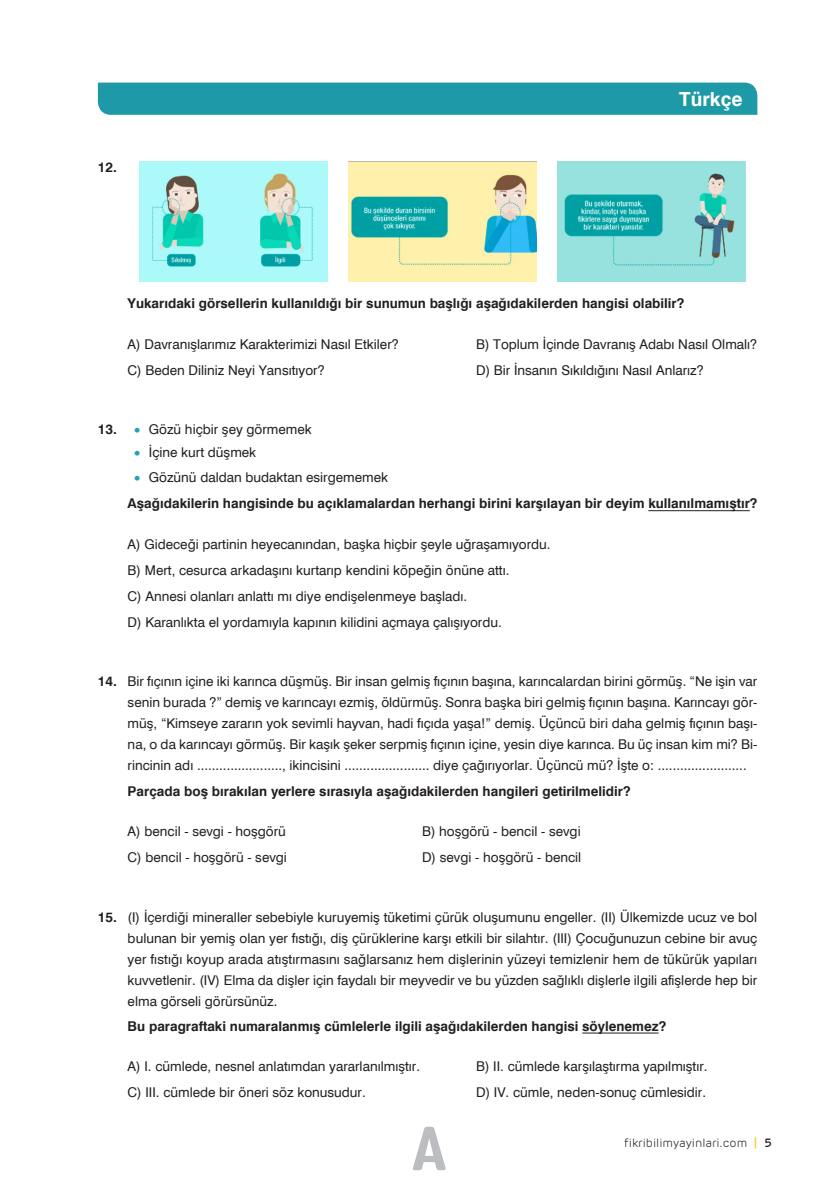
<style>
.page{position:relative;width:834px;height:1195px;background:#fff}
.page>*{position:absolute;margin:0;border:0;box-sizing:border-box;transform-origin:0 0}
.t1{font:60px "Grota Sans Rounded Regular 3";color:#bcbdc0}
.t2{font:700 19.5px "Swiss 721 BT";color:#fff}
.TS__PLAIN___TUR{font:13.5px/21px "Swiss 721 BT";color:#231f20;text-align:justify}
.TC__ABCDE___TUR{font:13.5px "Swiss 721 BT";color:#231f20}
.TS__BOLD___TUR{font:700 13.5px "Swiss 721 BT";color:#231f20}
.TS__ONCUL___TUR{font:13.5px "Swiss 721 BT";color:#231f20}
.t3{font:300 12px "Rubrik";color:#231f20}
.s1{font-weight:700}
.s2{font-family:"FSEMBOLLER";color:#22a0b6}
.s3{font-weight:500;color:#fec62a}
.s4{font-weight:500}
</style>
<div class="page">
<div style="left:98px;top:83px;width:659px;height:32px;background:#1e99a8"></div>
<img style="left:139px;top:162px;width:188px;height:120px">
<img style="left:348px;top:162px;width:188px;height:120px">
<img style="left:557px;top:162px;width:188px;height:120px">
<hr style="left:582px;top:1033px;width:76px;height:1px;background:#231f20">
<hr style="left:648px;top:510px;width:101px;height:1px;background:#231f20">
<p class="TS__BOLD___TUR" style="left:98px;top:159px;width:21px">12.</p>
<h2 class="t2" style="left:679px;top:87px;width:65px">Türkçe</h2>
<p class="TS__BOLD___TUR" style="left:128px;top:295px;width:558px">Yukarıdaki görsellerin kullanıldığı bir sunumun başlığı aşağıdakilerden hangisi olabilir?</p>
<p class="TC__ABCDE___TUR" style="left:128px;top:336px;width:273px">A) Davranışlarımız Karakterimizi Nasıl Etkiler?</p>
<p class="TC__ABCDE___TUR" style="left:476px;top:336px;width:283px">B) Toplum İçinde Davranış Adabı Nasıl Olmalı?</p>
<p class="TC__ABCDE___TUR" style="left:128px;top:362px;width:198px">C) Beden Diliniz Neyi Yansıtıyor?</p>
<p class="TC__ABCDE___TUR" style="left:476px;top:362px;width:229px">D) Bir İnsanın Sıkıldığını Nasıl Anlarız?</p>
<p class="TS__ONCUL___TUR" style="left:98px;top:421px;width:215px"><span class="s1">13.</span> <span class="s2">`</span> Gözü hiçbir şey görmemek</p>
<p class="TS__ONCUL___TUR" style="left:134px;top:444px;width:124px"><span class="s2">`</span> İçine kurt düşmek</p>
<p class="TS__ONCUL___TUR" style="left:134px;top:469px;width:255px"><span class="s2">`</span> Gözünü daldan budaktan esirgememek</p>
<p class="TS__BOLD___TUR" style="left:128px;top:495px;width:631px">Aşağıdakilerin hangisinde bu açıklamalardan herhangi birini karşılayan bir deyim kullanılmamıştır?</p>
<p class="TC__ABCDE___TUR" style="left:128px;top:536px;width:424px">A) Gideceği partinin heyecanından, başka hiçbir şeyle uğraşamıyordu.</p>
<p class="TC__ABCDE___TUR" style="left:128px;top:562px;width:383px">B) Mert, cesurca arkadaşını kurtarıp kendini köpeğin önüne attı.</p>
<p class="TC__ABCDE___TUR" style="left:128px;top:588px;width:341px">C) Annesi olanları anlattı mı diye endişelenmeye başladı.</p>
<p class="TC__ABCDE___TUR" style="left:128px;top:613px;width:375px">D) Karanlıkta el yordamıyla kapının kilidini açmaya çalışıyordu.</p>
<p class="TS__PLAIN___TUR" style="left:128px;top:671px;width:631px;text-indent:-30px"><span class="s1">14.</span> Bir fıçının içine iki karınca düşmüş. Bir insan gelmiş fıçının başına, karıncalardan birini görmüş. “Ne işin var senin burada ?” demiş ve karıncayı ezmiş, öldürmüş. Sonra başka biri gelmiş fıçının başına. Karıncayı gör&shy;müş, “Kimseye zararın yok sevimli hayvan, hadi fıçıda yaşa!” demiş. Üçüncü biri daha gelmiş fıçının başı&shy;na, o da karıncayı görmüş. Bir kaşık şeker serpmiş fıçının içine, yesin diye karınca. Bu üç insan kim mi? Bi&shy;rincinin adı ......................., ikincisini ....................... diye çağırıyorlar. Üçüncü mü? İşte o: ........................</p>
<p class="TS__BOLD___TUR" style="left:128px;top:782px;width:504px">Parçada boş bırakılan yerlere sırasıyla aşağıdakilerden hangileri getirilmelidir?</p>
<p class="TC__ABCDE___TUR" style="left:128px;top:823px;width:160px">A) bencil - sevgi - hoşgörü</p>
<p class="TC__ABCDE___TUR" style="left:422px;top:823px;width:160px">B) hoşgörü - bencil - sevgi</p>
<p class="TC__ABCDE___TUR" style="left:128px;top:849px;width:161px">C) bencil - hoşgörü - sevgi</p>
<p class="TC__ABCDE___TUR" style="left:422px;top:849px;width:161px">D) sevgi - hoşgörü - bencil</p>
<p class="TS__PLAIN___TUR" style="left:128px;top:906px;width:631px;text-indent:-30px"><span class="s1">15.</span> (I) İçerdiği mineraller sebebiyle kuruyemiş tüketimi çürük oluşumunu engeller. (II) Ülkemizde ucuz ve bol bulunan bir yemiş olan yer fıstığı, diş çürüklerine karşı etkili bir silahtır. (III) Çocuğunuzun cebine bir avuç yer fıstığı koyup arada atıştırmasını sağlarsanız hem dişlerinin yüzeyi temizlenir hem de tükürük yapıları kuvvetlenir. (IV) Elma da dişler için faydalı bir meyvedir ve bu yüzden sağlıklı dişlerle ilgili afişlerde hep bir elma görseli görürsünüz.</p>
<p class="TS__BOLD___TUR" style="left:128px;top:1018px;width:540px">Bu paragraftaki numaralanmış cümlelerle ilgili aşağıdakilerden hangisi söylenemez?</p>
<p class="TC__ABCDE___TUR" style="left:128px;top:1058px;width:294px">A) I. cümlede, nesnel anlatımdan yararlanılmıştır.</p>
<p class="TC__ABCDE___TUR" style="left:476px;top:1058px;width:233px">B) II. cümlede karşılaştırma yapılmıştır.</p>
<p class="TC__ABCDE___TUR" style="left:128px;top:1084px;width:240px">C) III. cümlede bir öneri söz konusudur.</p>
<p class="TC__ABCDE___TUR" style="left:476px;top:1084px;width:231px">D) IV. cümle, neden-sonuç cümlesidir.</p>
<h1 class="t1" style="left:412px;top:1112px;width:36px">A</h1>
<p class="t3" style="left:624px;top:1136px;width:149px">fikribilimyayinlari.com <span class="s3">|</span> <span class="s4">5</span></p>
</div>
